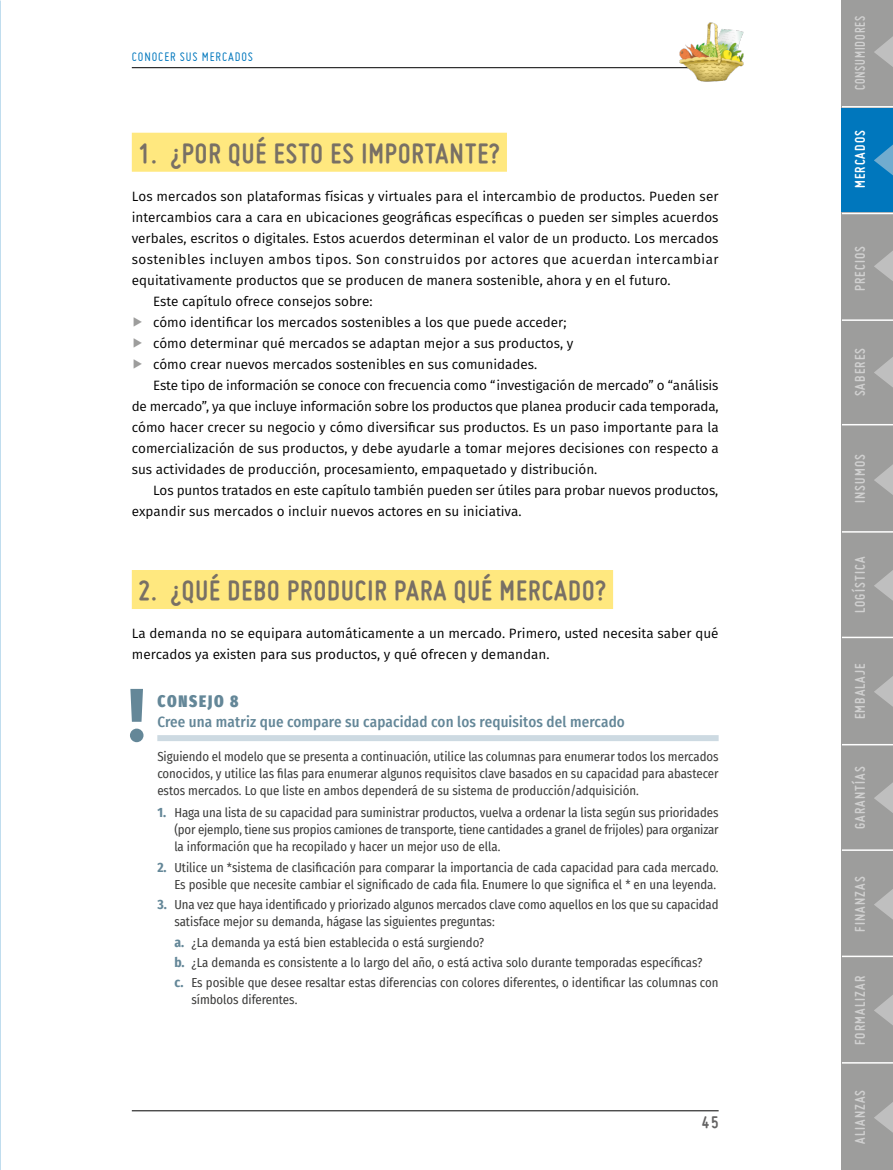
<style>
.page{position:relative;width:893px;height:1170px;background:#fff}
.page>*{position:absolute;margin:0;border:0;box-sizing:border-box;transform-origin:0 0}
.t1{font:700 75px "Fira Sans";color:#648798}
.t2{font:700 30px "Miso";letter-spacing:.035em;color:#787065}
.t3{font:700 18px "Miso";color:#646363}
.t4{font:900 extra-condensed 16.5px "Fira Sans";letter-spacing:.11em;color:#648798}
.t5{font:700 15px "Miso";letter-spacing:.075em;color:#d0d0d0}
.t6{font:500 15px "Fira Sans Condensed";letter-spacing:.01em;color:#648798}
.t7{font:700 15px "Miso";letter-spacing:.075em;color:#d0d0d0;scale:.9 1}
.t8{font:700 15px "Miso";letter-spacing:.075em;color:#fff}
.t9{font:13.5px/21px "Fira Sans";color:#000}
.t10{font:13.5px "Fira Sans";letter-spacing:.03em;color:#000}
.t11{font:13.5px "Miso";letter-spacing:.065em;color:#0077bd}
.t12{font:12.75px/17.2px "Fira Sans Condensed";color:#3c3c3b;text-align:justify}
.s1{color:#9d9d9c}
.s2{font-weight:700;font-size:13.5px;color:#648798}
</style>
<div class="page">
<hr style="left:132px;top:67px;width:587px;height:1px;background:#000">
<hr style="left:132px;top:1110px;width:587px;height:1px;background:#000">
<img style="left:678px;top:22px;width:66px;height:60px">
<div style="left:842px;top:531px;width:51px;height:107px;background:#9d9d9c"></div>
<div style="left:842px;top:850px;width:51px;height:107px;background:#9d9d9c"></div>
<div style="left:842px;top:106px;width:51px;height:107px;background:#0077bd"></div>
<div style="left:842px;top:0;width:51px;height:107px;background:#9d9d9c"></div>
<div style="left:842px;top:638px;width:51px;height:106px;background:#9d9d9c"></div>
<div style="left:842px;top:957px;width:51px;height:106px;background:#9d9d9c"></div>
<div style="left:842px;top:1063px;width:51px;height:106px;background:#9d9d9c"></div>
<div style="left:842px;top:319px;width:51px;height:106px;background:#9d9d9c"></div>
<div style="left:842px;top:213px;width:51px;height:106px;background:#9d9d9c"></div>
<div style="left:842px;top:744px;width:51px;height:106px;background:#9d9d9c"></div>
<div style="left:842px;top:425px;width:51px;height:106px;background:#9d9d9c"></div>
<svg style="left:874px;top:36px;width:19px;height:31px"></svg>
<svg style="left:874px;top:144px;width:19px;height:31px"></svg>
<svg style="left:874px;top:251px;width:19px;height:30px"></svg>
<svg style="left:874px;top:357px;width:19px;height:30px"></svg>
<svg style="left:874px;top:464px;width:19px;height:31px"></svg>
<svg style="left:874px;top:570px;width:19px;height:30px"></svg>
<svg style="left:874px;top:676px;width:19px;height:30px"></svg>
<svg style="left:874px;top:782px;width:19px;height:31px"></svg>
<svg style="left:874px;top:889px;width:19px;height:30px"></svg>
<svg style="left:874px;top:995px;width:19px;height:30px"></svg>
<svg style="left:874px;top:1102px;width:19px;height:30px"></svg>
<hr style="left:842px;top:106px;width:51px;height:1px;background:#fff">
<hr style="left:842px;top:213px;width:51px;height:1px;background:#fff">
<hr style="left:842px;top:319px;width:51px;height:2px;background:#fff">
<hr style="left:842px;top:424px;width:51px;height:1px;background:#fff">
<hr style="left:842px;top:531px;width:51px;height:1px;background:#fff">
<hr style="left:842px;top:636px;width:51px;height:2px;background:#fff">
<hr style="left:842px;top:743px;width:51px;height:2px;background:#fff">
<hr style="left:842px;top:849px;width:51px;height:1px;background:#fff">
<hr style="left:842px;top:955px;width:51px;height:2px;background:#fff">
<hr style="left:842px;top:1061px;width:51px;height:2px;background:#fff">
<div style="left:132px;top:133px;width:375px;height:39px;background:#ffe87f"></div>
<div style="left:132px;top:570px;width:481px;height:39px;background:#ffe87f"></div>
<div style="left:157px;top:735px;width:562px;height:6px;background:#cddae2"></div>
<svg style="left:0;top:36px;width:1px;height:31px"></svg>
<svg style="left:0;top:144px;width:1px;height:31px"></svg>
<svg style="left:0;top:250px;width:1px;height:31px"></svg>
<svg style="left:0;top:356px;width:1px;height:31px"></svg>
<svg style="left:0;top:464px;width:1px;height:31px"></svg>
<svg style="left:0;top:570px;width:1px;height:30px"></svg>
<svg style="left:0;top:675px;width:1px;height:31px"></svg>
<svg style="left:0;top:782px;width:1px;height:31px"></svg>
<svg style="left:0;top:888px;width:1px;height:31px"></svg>
<svg style="left:0;top:994px;width:1px;height:31px"></svg>
<svg style="left:0;top:1101px;width:1px;height:31px"></svg>
<p class="t11" style="left:132px;top:49px;width:123px">CONOCER SUS MERCADOS</p>
<h2 class="t2" style="left:138px;top:136px;width:363px">1. ¿POR QUÉ ESTO ES IMPORTANTE?</h2>
<p class="t9" style="left:132px;top:185px;width:588px">Los mercados son plataformas físicas y virtuales para el intercambio de productos. Pueden ser</p>
<p class="t9" style="left:132px;top:206px;width:588px">intercambios cara a cara en ubicaciones geográficas específicas o pueden ser simples acuerdos</p>
<p class="t9" style="left:132px;top:227px;width:588px">verbales, escritos o digitales. Estos acuerdos determinan el valor de un producto. Los mercados</p>
<p class="t10" style="left:132px;top:249px;width:588px">sostenibles incluyen ambos tipos. Son construidos por actores que acuerdan intercambiar</p>
<p class="t9" style="left:132px;top:269px;width:540px">equitativamente productos que se producen de manera sostenible, ahora y en el futuro.</p>
<p class="t9" style="left:153px;top:290px;width:221px">Este capítulo ofrece consejos sobre:</p>
<p class="t9" style="left:132px;top:311px;width:436px"><span class="s1">▶</span> cómo identificar los mercados sostenibles a los que puede acceder;</p>
<p class="t9" style="left:132px;top:332px;width:443px"><span class="s1">▶</span> cómo determinar qué mercados se adaptan mejor a sus productos, y</p>
<p class="t9" style="left:132px;top:353px;width:407px"><span class="s1">▶</span> cómo crear nuevos mercados sostenibles en sus comunidades.</p>
<p class="t9" style="left:153px;top:374px;width:567px">Este tipo de información se conoce con frecuencia como “investigación de mercado” o “análisis</p>
<p class="t9" style="left:132px;top:395px;width:588px">de mercado”, ya que incluye información sobre los productos que planea producir cada temporada,</p>
<p class="t9" style="left:132px;top:416px;width:588px">cómo hacer crecer su negocio y cómo diversificar sus productos. Es un paso importante para la</p>
<p class="t9" style="left:132px;top:437px;width:589px">comercialización de sus productos, y debe ayudarle a tomar mejores decisiones con respecto a</p>
<p class="t9" style="left:132px;top:458px;width:467px">sus actividades de producción, procesamiento, empaquetado y distribución.</p>
<p class="t9" style="left:153px;top:479px;width:567px">Los puntos tratados en este capítulo también pueden ser útiles para probar nuevos productos,</p>
<p class="t9" style="left:132px;top:500px;width:391px">expandir sus mercados o incluir nuevos actores en su iniciativa.</p>
<h2 class="t2" style="left:138px;top:573px;width:469px">2. ¿QUÉ DEBO PRODUCIR PARA QUÉ MERCADO?</h2>
<p class="t9" style="left:132px;top:622px;width:588px">La demanda no se equipara automáticamente a un mercado. Primero, usted necesita saber qué mercados ya existen para sus productos, y qué ofrecen y demandan.</p>
<p class="t4" style="left:157px;top:686px;width:83px">CONSEJO 8</p>
<p class="t6" style="left:157px;top:709px;width:469px">Cree una matriz que compare su capacidad con los requisitos del mercado</p>
<p class="t12" style="left:157px;top:747px;width:563px">Siguiendo el modelo que se presenta a continuación, utilice las columnas para enumerar todos los mercados conocidos, y utilice las filas para enumerar algunos requisitos clave basados en su capacidad para abastecer estos mercados. Lo que liste en ambos dependerá de su sistema de producción/adquisición.</p>
<p class="t12" style="left:174px;top:803px;width:546px;text-indent:-17px"><span class="s2">1.</span> Haga una lista de su capacidad para suministrar productos, vuelva a ordenar la lista según sus prioridades (por ejemplo, tiene sus propios camiones de transporte, tiene cantidades a granel de frijoles) para organizar la información que ha recopilado y hacer un mejor uso de ella.</p>
<p class="t12" style="left:157px;top:858px;width:563px;text-align:right"><span class="s2">2.</span> Utilice un *sistema de clasificación para comparar la importancia de cada capacidad para cada mercado.<br>Es posible que necesite cambiar el significado de cada fila. Enumere lo que significa el * en una leyenda.</p>
<p class="t12" style="left:174px;top:895px;width:546px;text-indent:-17px"><span class="s2">3.</span> Una vez que haya identificado y priorizado algunos mercados clave como aquellos en los que su capacidad satisface mejor su demanda, hágase las siguientes preguntas:</p>
<p class="t12" style="left:174px;top:931px;width:546px;line-height:20.2px;text-align:left"><span class="s2">a.</span> ¿La demanda ya está bien establecida o está surgiendo?<br><span class="s2">b.</span> ¿La demanda es consistente a lo largo del año, o está activa solo durante temporadas específicas?<br><span class="s2">c.</span> Es posible que desee resaltar estas diferencias con colores diferentes, o identificar las columnas con</p>
<p class="t12" style="left:191px;top:990px;width:108px">símbolos diferentes.</p>
<h1 class="t1" style="left:128px;top:662px;width:19px">!</h1>
<h3 class="t3" style="left:702px;top:1111px;width:18px">45</h3>
<p class="t7" style="left:851px;top:90px;width:84px;rotate:-90deg">CONSUMIDORES</p>
<p class="t8" style="left:851px;top:188px;width:59px;rotate:-90deg">MERCADOS</p>
<p class="t5" style="left:851px;top:291px;width:47px;rotate:-90deg">PRECIOS</p>
<p class="t5" style="left:851px;top:396px;width:50px;rotate:-90deg">SABERES</p>
<p class="t5" style="left:851px;top:503px;width:50px;rotate:-90deg">INSUMOS</p>
<p class="t5" style="left:851px;top:613px;width:58px;rotate:-90deg">LOGÍSTICA</p>
<p class="t5" style="left:851px;top:719px;width:58px;rotate:-90deg">EMBALAJE</p>
<p class="t5" style="left:851px;top:829px;width:64px;rotate:-90deg">GARANTÍAS</p>
<p class="t5" style="left:851px;top:931px;width:57px;rotate:-90deg">FINANZAS</p>
<p class="t5" style="left:851px;top:1044px;width:70px;rotate:-90deg">FORMALIZAR</p>
<p class="t5" style="left:851px;top:1143px;width:56px;rotate:-90deg">ALIANZAS</p>
</div>
